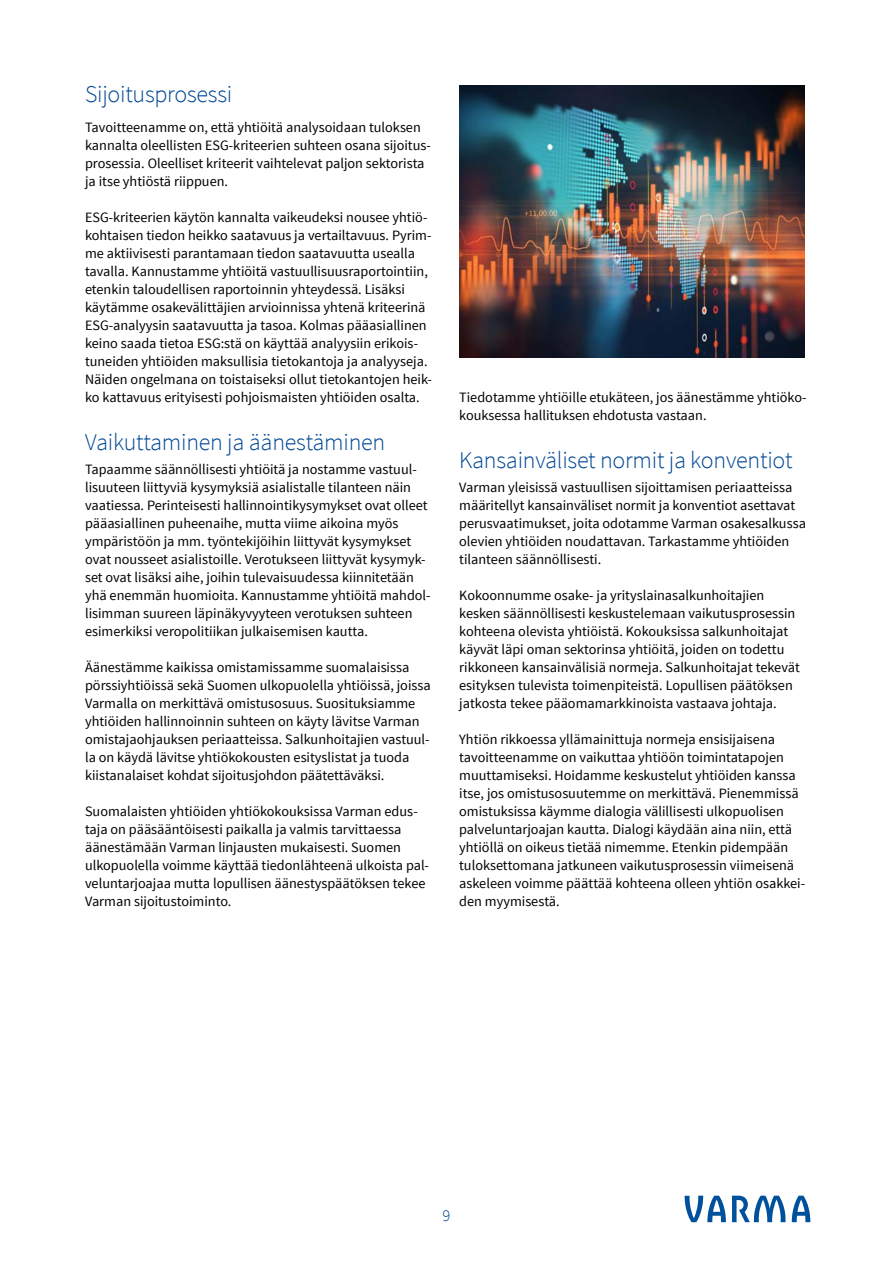
<style>
.page{position:relative;width:893px;height:1263px;background:#fff}
.page>*{position:absolute;margin:0;border:0;box-sizing:border-box;transform-origin:0 0}
._2_otsikko{font:300 24px "Source Sans Pro";letter-spacing:-.01em;color:#004895}
.t1{font:300 16.5px "Source Sans Pro";color:#004895}
.leipis{font:14.25px/18px "Source Sans Pro";color:#000}
</style>
<div class="page">
<svg style="left:732px;top:1196px;width:54px;height:26px"></svg>
<svg style="left:685px;top:1196px;width:41px;height:26px"></svg>
<svg style="left:792px;top:1196px;width:18px;height:26px"></svg>
<img style="left:459px;top:85px;width:346px;height:272px">
<p class="_2_otsikko" style="left:85px;top:79px;width:149px">Sijoitusprosessi</p>
<p class="leipis" style="left:85px;top:118px;width:347px">Tavoitteenamme on, että yhtiöitä analysoidaan tuloksen kannalta oleellisten ESG-kriteerien suhteen osana sijoitus&shy;prosessia. Oleelliset kriteerit vaihtelevat paljon sektorista ja itse yhtiöstä riippuen.</p>
<p class="leipis" style="left:85px;top:208px;width:348px">ESG-kriteerien käytön kannalta vaikeudeksi nousee yhtiö&shy;kohtaisen tiedon heikko saatavuus ja vertailtavuus. Pyrim&shy;me aktiivisesti parantamaan tiedon saatavuutta usealla tavalla. Kannustamme yhtiöitä vastuullisuusraportointiin, etenkin taloudellisen raportoinnin yhteydessä. Lisäksi käytämme osakevälittäjien arvioinnissa yhtenä kriteerinä ESG-analyysin saatavuutta ja tasoa. Kolmas pääasiallinen keino saada tietoa ESG:stä on käyttää analyysiin erikois&shy;tuneiden yhtiöiden maksullisia tietokantoja ja analyyseja.<br>Näiden ongelmana on toistaiseksi ollut tietokantojen heik&shy;ko kattavuus erityisesti pohjoismaisten yhtiöiden osalta.</p>
<p class="_2_otsikko" style="left:85px;top:428px;width:302px">Vaikuttaminen ja äänestäminen</p>
<p class="leipis" style="left:85px;top:460px;width:347px">Tapaamme säännöllisesti yhtiöitä ja nostamme vastuul&shy;lisuuteen liittyviä kysymyksiä asialistalle tilanteen näin vaatiessa. Perinteisesti hallinnointikysymykset ovat olleet pääasiallinen puheenaihe, mutta viime aikoina myös ympäristöön ja mm. työntekijöihin liittyvät kysymykset ovat nousseet asialistoille. Verotukseen liittyvät kysymyk&shy;set ovat lisäksi aihe, joihin tulevaisuudessa kiinnitetään yhä enemmän huomioita. Kannustamme yhtiöitä mahdol&shy;lisimman suureen läpinäkyvyyteen verotuksen suhteen esimerkiksi veropolitiikan julkaisemisen kautta.</p>
<p class="leipis" style="left:85px;top:658px;width:347px">Äänestämme kaikissa omistamissamme suomalaisissa pörssiyhtiöissä sekä Suomen ulkopuolella yhtiöissä, joissa Varmalla on merkittävä omistusosuus. Suosituksiamme yhtiöiden hallinnoinnin suhteen on käyty lävitse Varman omistajaohjauksen periaatteissa. Salkunhoitajien vastuul&shy;la on käydä lävitse yhtiökokousten esityslistat ja tuoda kiistanalaiset kohdat sijoitusjohdon päätettäväksi.</p>
<p class="leipis" style="left:85px;top:802px;width:346px">Suomalaisten yhtiöiden yhtiökokouksissa Varman edus&shy;taja on pääsääntöisesti paikalla ja valmis tarvittaessa äänestämään Varman linjausten mukaisesti. Suomen ulkopuolella voimme käyttää tiedonlähteenä ulkoista pal&shy;veluntarjoajaa mutta lopullisen äänestyspäätöksen tekee Varman sijoitustoiminto.</p>
<p class="leipis" style="left:459px;top:388px;width:349px">Tiedotamme yhtiöille etukäteen, jos äänestämme yhtiöko&shy;kouksessa hallituksen ehdotusta vastaan.</p>
<p class="_2_otsikko" style="left:459px;top:446px;width:335px">Kansainväliset normit ja konventiot</p>
<p class="leipis" style="left:459px;top:478px;width:348px">Varman yleisissä vastuullisen sijoittamisen periaatteissa määritellyt kansainväliset normit ja konventiot asettavat perusvaatimukset, joita odotamme Varman osakesalkussa olevien yhtiöiden noudattavan. Tarkastamme yhtiöiden tilanteen säännöllisesti.</p>
<p class="leipis" style="left:459px;top:586px;width:342px">Kokoonnumme osake- ja yrityslainasalkunhoitajien kesken säännöllisesti keskustelemaan vaikutusprosessin kohteena olevista yhtiöistä. Kokouksissa salkunhoitajat käyvät läpi oman sektorinsa yhtiöitä, joiden on todettu rikkoneen kansainvälisiä normeja. Salkunhoitajat tekevät esityksen tulevista toimenpiteistä. Lopullisen päätöksen jatkosta tekee pääomamarkkinoista vastaava johtaja.</p>
<p class="leipis" style="left:459px;top:730px;width:347px">Yhtiön rikkoessa yllämainittuja normeja ensisijaisena tavoitteenamme on vaikuttaa yhtiöön toimintatapojen muuttamiseksi. Hoidamme keskustelut yhtiöiden kanssa itse, jos omistusosuutemme on merkittävä. Pienemmissä omistuksissa käymme dialogia välillisesti ulkopuolisen palveluntarjoajan kautta. Dialogi käydään aina niin, että yhtiöllä on oikeus tietää nimemme. Etenkin pidempään tuloksettomana jatkuneen vaikutusprosessin viimeisenä askeleen voimme päättää kohteena olleen yhtiön osakkei&shy;den myymisestä.</p>
<p class="t1" style="left:443px;top:1206px;width:9px">9</p>
</div>
